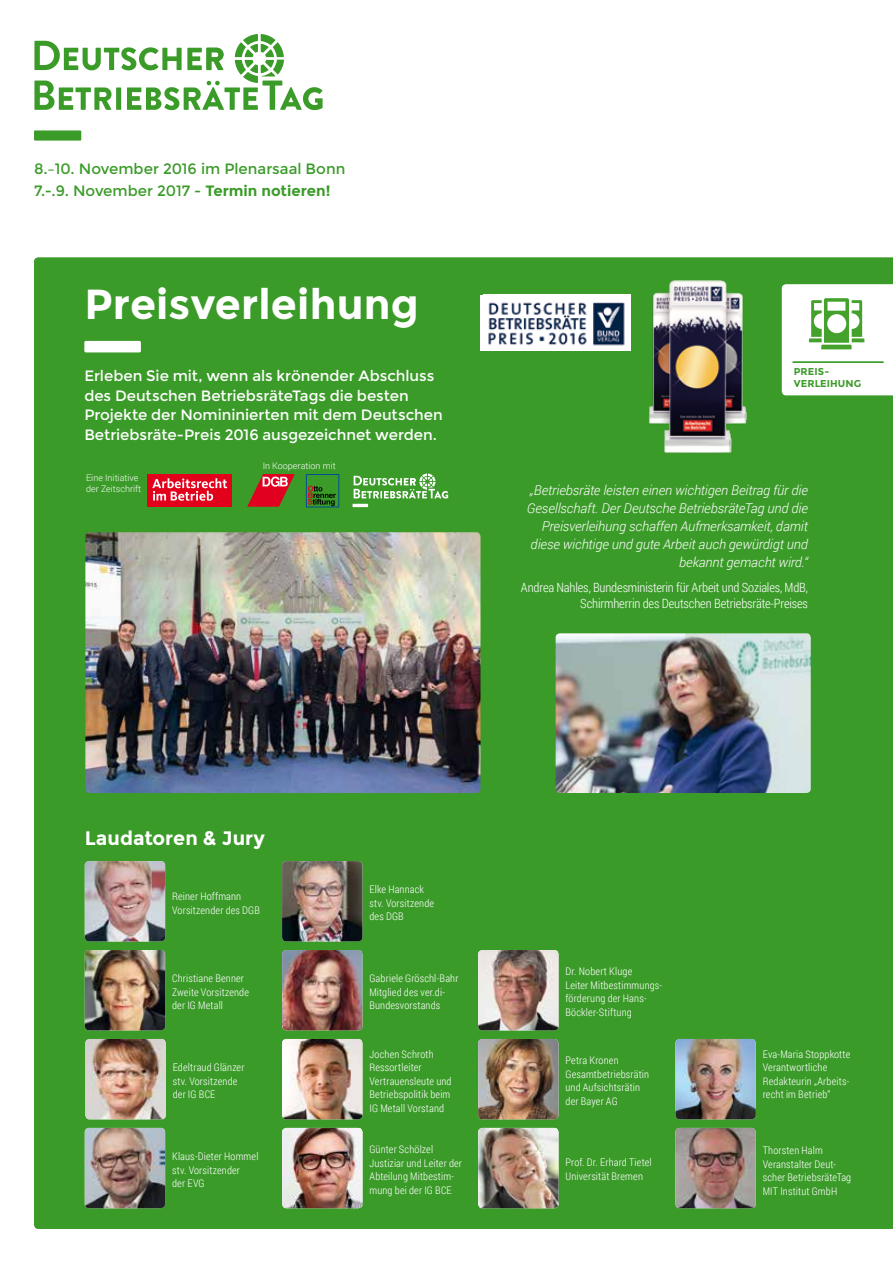
<style>
.page{position:relative;width:893px;height:1263px;background:#fff}
.page>*{position:absolute;margin:0;border:0;box-sizing:border-box;transform-origin:0 0}
.t1{font:700 42px "Montserrat";color:#fff}
.t2{font:700 19.5px "Montserrat";letter-spacing:-.005em;color:#fff}
.t3{font:15px/19.5px "Montserrat";letter-spacing:-.005em;color:#fff}
.t4{font:15px/21.9px "Montserrat";color:#3b9b29}
.t5{font:italic 300 13.5px/18px "Roboto";letter-spacing:-.005em;color:#fff;text-align:right}
.t6{font:300 12.75px/16.5px "Roboto Condensed";letter-spacing:-.01em;color:#fff;text-align:right}
.t7{font:300 10.5px/13.5px "Roboto Condensed";letter-spacing:.015em;color:#fff}
.t8{font:700 9.9px/11.6px "Montserrat";letter-spacing:.005em;color:#3b9b29}
.t9{font:300 9px/10.8px "Roboto";color:#fff}
.s1{font-weight:700}
</style>
<div class="page">
<div style="left:34px;top:257px;width:859px;height:972px;background:#3b9b29"></div>
<img style="left:483px;top:295px;width:148px;height:56px">
<img style="left:647px;top:278px;width:101px;height:180px">
<div style="left:148px;top:474px;width:84px;height:33px;background:#e2001a"></div>
<svg style="left:152px;top:478px;width:75px;height:23px"></svg>
<svg style="left:306px;top:474px;width:33px;height:33px"></svg>
<svg style="left:247px;top:474px;width:48px;height:33px;background:#ab4c37"></svg>
<svg style="left:354px;top:473px;width:94px;height:25px"></svg>
<svg style="left:782px;top:284px;width:111px;height:111px"></svg>
<img style="left:556px;top:633px;width:255px;height:160px">
<img style="left:85px;top:532px;width:395px;height:261px">
<img style="left:675px;top:1039px;width:81px;height:80px">
<img style="left:675px;top:1128px;width:81px;height:80px">
<img style="left:85px;top:1039px;width:81px;height:80px">
<img style="left:478px;top:1039px;width:80px;height:80px">
<img style="left:282px;top:861px;width:80px;height:80px">
<img style="left:478px;top:950px;width:80px;height:80px">
<img style="left:478px;top:1128px;width:80px;height:80px">
<img style="left:282px;top:1039px;width:80px;height:80px">
<img style="left:85px;top:861px;width:80px;height:80px">
<img style="left:85px;top:1128px;width:80px;height:80px">
<img style="left:282px;top:1128px;width:80px;height:80px">
<img style="left:85px;top:950px;width:80px;height:80px">
<img style="left:282px;top:950px;width:80px;height:80px">
<svg style="left:34px;top:34px;width:289px;height:76px"></svg>
<div style="left:34px;top:130px;width:47px;height:11px;background:#3b9b29"></div>
<div style="left:84px;top:341px;width:57px;height:11px;background:#fff;border-radius:2px"></div>
<h3 class="t4" style="left:34px;top:158px;width:313px">8.–10. November 2016 im Plenarsaal Bonn<br>7.-.9. November 2017 - <span class="s1">Termin notieren!</span></h3>
<h1 class="t1" style="left:84px;top:279px;width:336px">Preisverleihung</h1>
<h3 class="t3" style="left:84px;top:366px;width:360px">Erleben Sie mit, wenn als krönender Abschluss des Deutschen BetriebsräteTags die besten Projekte der Nomininierten mit dem Deutschen Betriebsräte-Preis 2016 ausgezeichnet werden.</h3>
<p class="t9" style="left:86px;top:472px;width:57px">Eine Initiative der Zeitschrift</p>
<p class="t9" style="left:263px;top:460px;width:75px">In Kooperation mit</p>
<p class="t8" style="left:794px;top:366px;width:69px">Preis&shy;verleihung</p>
<p class="t5" style="left:527px;top:480px;width:283px">„Betriebsräte leisten einen wichtigen Beitrag für die Gesellschaft. Der Deutsche BetriebsräteTag und die Preisverleihung schaffen Aufmerksamkeit, damit diese wichtige und gute Arbeit auch gewürdigt und bekannt gemacht wird.“</p>
<p class="t6" style="left:521px;top:578px;width:288px">Andrea Nahles, Bundesministerin für Arbeit und Soziales, MdB,<br>Schirmherrin des Deutschen Betriebsräte-Preises</p>
<h2 class="t2" style="left:85px;top:827px;width:182px">Laudatoren &amp; Jury</h2>
<p class="t7" style="left:172px;top:889px;width:89px">Reiner Hoffmann<br>Vorsitzender des DGB</p>
<p class="t7" style="left:369px;top:882px;width:66px">Elke Hannack stv. Vorsitzende des DGB</p>
<p class="t7" style="left:172px;top:971px;width:78px">Christiane Benner<br>Zweite Vorsitzende der IG Metall</p>
<p class="t7" style="left:369px;top:971px;width:91px">Gabriele Gröschl-Bahr<br>Mitglied des ver.di-<br>Bundesvorstands</p>
<p class="t7" style="left:565px;top:965px;width:98px">Dr. Nobert Kluge<br>Leiter Mitbestimmungs&shy;förderung der Hans-<br>Böckler--Stiftung</p>
<p class="t7" style="left:173px;top:1060px;width:73px">Edeltraud Glänzer stv. Vorsitzende der IG BCE</p>
<p class="t7" style="left:369px;top:1047px;width:84px">Jochen Schroth<br>Ressortleiter<br>Vertrauensleute und<br>Betriebspolitik beim<br>IG Metall Vorstand</p>
<p class="t7" style="left:763px;top:1047px;width:89px">Eva-Maria Stoppkotte<br>Verantwortliche<br>Redakteurin „Arbeits&shy;recht im Betrieb“</p>
<p class="t7" style="left:565px;top:1053px;width:85px">Petra Kronen<br>Gesamtbetriebsrätin und Aufsichtsrätin der Bayer AG</p>
<p class="t7" style="left:172px;top:1149px;width:88px">Klaus-Dieter Hommel stv. Vorsitzender<br>der EVG</p>
<p class="t7" style="left:369px;top:1142px;width:94px">Günter Schölzel<br>Justiziar und Leiter der<br>Abteilung Mitbestim&shy;mung bei der IG BCE</p>
<p class="t7" style="left:763px;top:1143px;width:90px">Thorsten Halm<br>Veranstalter Deut&shy;scher BetriebsräteTag<br>MIT Institut GmbH</p>
<p class="t7" style="left:565px;top:1155px;width:88px">Prof. Dr. Erhard Tietel<br>Universität Bremen</p>
</div>
